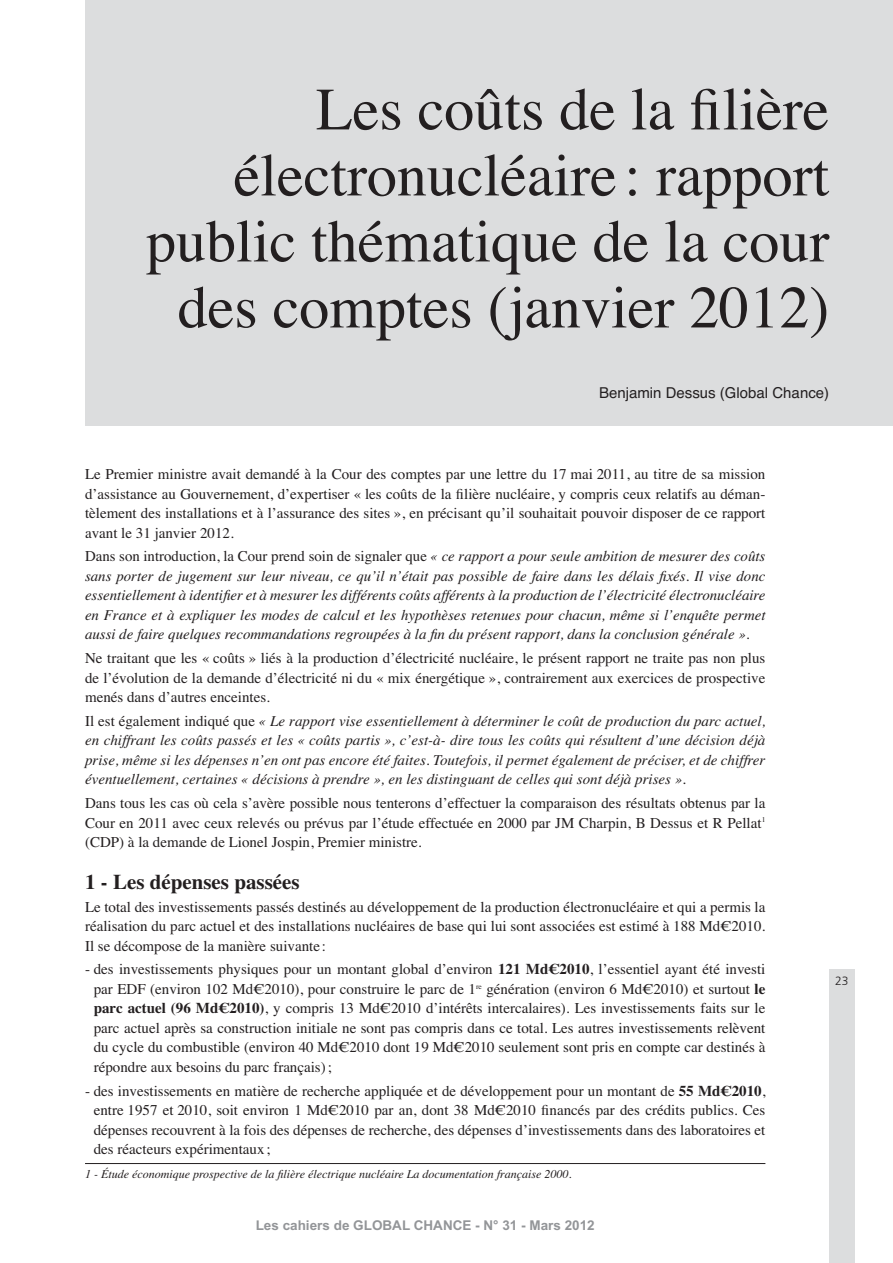
<style>
.page{position:relative;width:893px;height:1263px;background:#fff}
.page>*{position:absolute;margin:0;border:0;box-sizing:border-box;transform-origin:0 0}
.t1{font:60px/66px "Times";color:#231f20;text-align:right}
.t2{font:700 21px "Times";color:#231f20}
.t3{font:15px/19.5px "Times";color:#231f20;text-align:justify}
.t4{font:italic 15px/19.5px "Times";color:#231f20;text-align:justify}
.t5{font:15px "Helvetica";color:#231f20}
.t6{font:700 13.5px "Arial";color:#939598}
.t7{font:italic 12px "Times";color:#231f20}
.t8{font:300 12px "Frutiger";color:#231f20}
.s1{font-style:normal}
.s2{font-weight:700}
</style>
<div class="page">
<div style="left:829px;top:969px;width:26px;height:294px;background:#dcddde"></div>
<div style="left:85px;top:0;width:808px;height:425px;background:#dcddde"></div>
<hr style="left:85px;top:1163px;width:680px;height:1px;background:#231f20">
<p class="t1" style="left:146px;top:82px;width:685px">Les coûts de la filière électronucléaire : rapport public thématique de la cour des comptes (janvier 2012)</p>
<p class="t5" style="left:599px;top:387px;width:232px">Benjamin Dessus (Global Chance)</p>
<p class="t3" style="left:85px;top:466px;width:682px">Le Premier ministre avait demandé à la Cour des comptes par une lettre du 17 mai 2011, au titre de sa mission d’assistance au Gouvernement, d’expertiser « les coûts de la filière nucléaire, y compris ceux relatifs au déman&shy;tèlement des installations et à l’assurance des sites », en précisant qu’il souhaitait pouvoir disposer de ce rapport avant le 31 janvier 2012.</p>
<p class="t4" style="left:85px;top:548px;width:682px"><span class="s1">Dans son introduction, la Cour prend soin de signaler que</span> « ce rapport a pour seule ambition de mesurer des coûts sans porter de jugement sur leur niveau, ce qu’il n’était pas possible de faire dans les délais fixés. Il vise donc essentiellement à identifier et à mesurer les différents coûts afférents à la production de l’électricité électronucléaire en France et à expliquer les modes de calcul et les hypothèses retenues pour chacun, même si l’enquête permet aussi de faire quelques recommandations regroupées à la fin du présent rapport, dans la conclusion générale ».</p>
<p class="t3" style="left:85px;top:650px;width:682px">Ne traitant que les « coûts » liés à la production d’électricité nucléaire, le présent rapport ne traite pas non plus de l’évolution de la demande d’électricité ni du « mix énergétique », contrairement aux exercices de prospective menés dans d’autres enceintes.</p>
<p class="t4" style="left:85px;top:712px;width:682px"><span class="s1">Il est également indiqué que</span> « Le rapport vise essentiellement à déterminer le coût de production du parc actuel, en chiffrant les coûts passés et les « coûts partis », c’est-à- dire tous les coûts qui résultent d’une décision déjà prise, même si les dépenses n’en ont pas encore été faites. Toutefois, il permet également de préciser, et de chiffrer éventuellement, certaines « décisions à prendre », en les distinguant de celles qui sont déjà prises ».</p>
<p class="t3" style="left:85px;top:795px;width:682px">Dans tous les cas où cela s’avère possible nous tenterons d’effectuer la comparaison des résultats obtenus par la Cour en 2011 avec ceux relevés ou prévus par l’étude effectuée en 2000 par JM Charpin, B Dessus et R Pellat<sup>1 </sup>(CDP) à la demande de Lionel Jospin, Premier ministre.</p>
<p class="t2" style="left:85px;top:875px;width:216px">1 - Les dépenses passées</p>
<p class="t3" style="left:85px;top:898px;width:682px">Le total des investissements passés destinés au développement de la production électronucléaire et qui a permis la réalisation du parc actuel et des installations nucléaires de base qui lui sont associées est estimé à 188 Md€2010.<br>Il se décompose de la manière suivante :</p>
<p class="t3" style="left:94px;top:961px;width:673px;text-indent:-9px">- des investissements physiques pour un montant global d’environ <span class="s2">121 Md€2010</span>, l’essentiel ayant été investi par EDF (environ 102 Md€2010), pour construire le parc de 1<sup>re</sup> génération (environ 6 Md€2010) et surtout <span class="s2">le parc actuel (96 Md€2010)</span>, y compris 13 Md€2010 d’intérêts intercalaires). Les investissements faits sur le parc actuel après sa construction initiale ne sont pas compris dans ce total. Les autres investissements relèvent du cycle du combustible (environ 40 Md€2010 dont 19 Md€2010 seulement sont pris en compte car destinés à répondre aux besoins du parc français) ;</p>
<p class="t3" style="left:94px;top:1082px;width:673px;text-indent:-9px">- des investissements en matière de recherche appliquée et de développement pour un montant de <span class="s2">55 Md€2010</span>, entre 1957 et 2010, soit environ 1 Md€2010 par an, dont 38 Md€2010 financés par des crédits publics. Ces dépenses recouvrent à la fois des dépenses de recherche, des dépenses d’investissements dans des laboratoires et des réacteurs expérimentaux ;</p>
<p class="t7" style="left:85px;top:1169px;width:488px">1 - Étude économique prospective de la filière électrique nucléaire La documentation française 2000.</p>
<p class="t6" style="left:256px;top:1218px;width:341px">Les cahiers de GLOBAL CHANCE - N° 31 - Mars 2012</p>
<p class="t8" style="left:835px;top:976px;width:15px">23</p>
</div>
